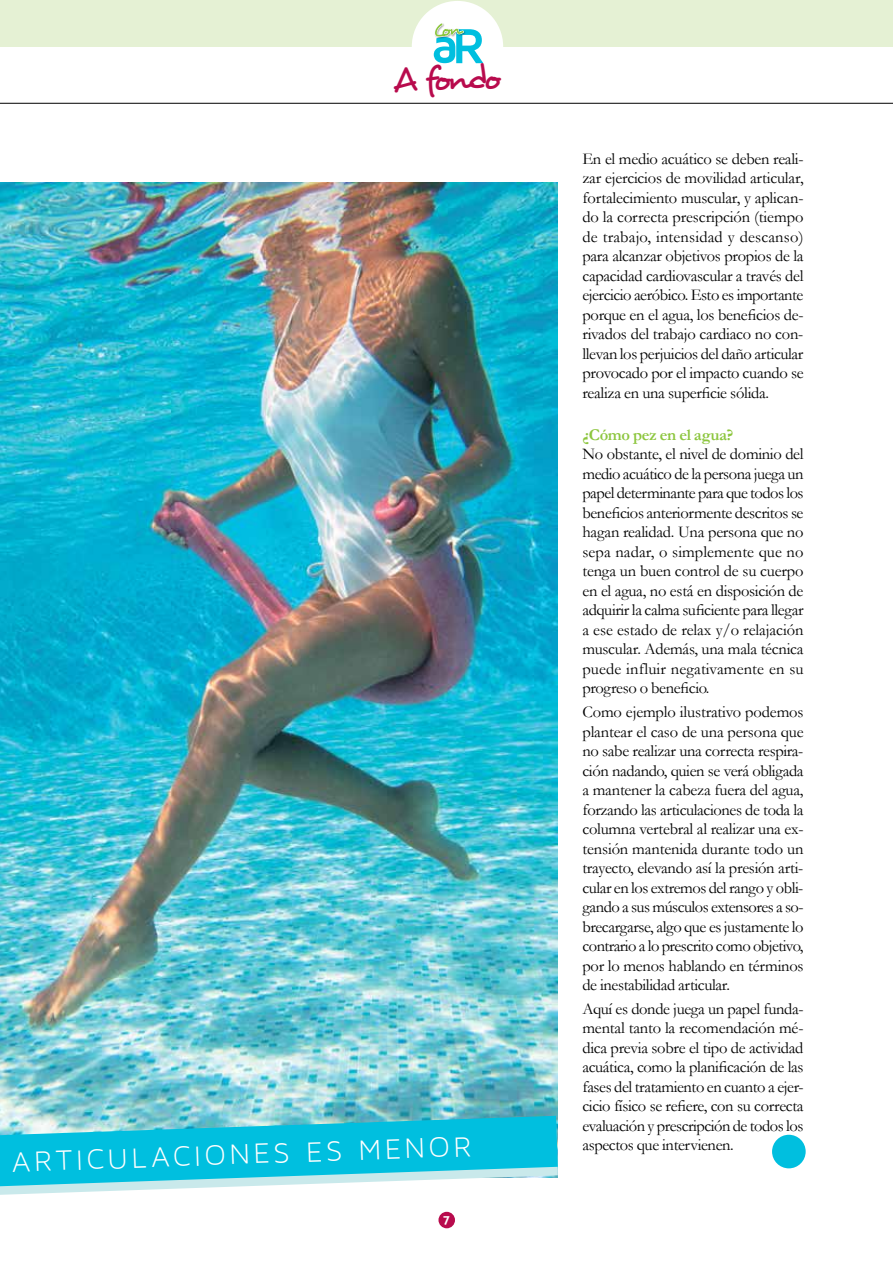
<style>
.page{position:relative;width:893px;height:1263px;background:#fff}
.page>*{position:absolute;margin:0;border:0;box-sizing:border-box;transform-origin:0 0}
.t1{font:33.75px "Desyrel";color:#b80b4d}
.t2{font:30px "Maven Pro Light 300";color:#fff}
.t3{font:16.5px/19.5px "Garamond";letter-spacing:-.02em;color:#000;text-align:justify}
.t4{font:700 16.5px "Garamond";letter-spacing:-.025em;color:#8dc63f}
.t5{font:700 12px "Aller";color:#fff}
</style>
<div class="page">
<div style="left:438px;top:1212px;width:17px;height:16px;background:#b80b4d;border-radius:50%"></div>
<img style="left:0;top:182px;width:557px;height:934px">
<svg style="left:0;top:1116px;width:558px;height:79px;background:#47cde3"></svg>
<div style="left:772px;top:1135px;width:34px;height:33px;background:#00bfdf;border-radius:50%"></div>
<div style="left:0;top:0;width:893px;height:47px;background:#e5f1d4"></div>
<hr style="left:0;top:103px;width:893px;height:1px;background:#000">
<div style="left:412px;top:1px;width:91px;height:91px;background:#fff;border-radius:50%"></div>
<svg style="left:434px;top:6px;width:49px;height:57px"></svg>
<h1 class="t1" style="left:393px;top:59px;width:110px;rotate:-2deg">A fondo</h1>
<h2 class="t2" style="left:11px;top:1146px;width:211px;rotate:-2deg">ar ticul acione</h2>
<h2 class="t2" style="left:273px;top:1136px;width:113px;rotate:-2deg">s es menor</h2>
<p class="t5" style="left:443px;top:1212px;width:9px">7</p>
<p class="t3" style="left:582px;top:149px;width:223px">En el medio acuático se deben reali&shy;zar ejercicios de movilidad articular, fortalecimiento muscular, y aplican&shy;do la correcta prescripción (tiempo de trabajo, intensidad y descanso) para alcanzar objetivos propios de la capacidad cardiovascular a través del ejercicio aeróbico. Esto es importante porque en el agua, los beneficios de&shy;rivados del trabajo cardiaco no con&shy;llevan los perjuicios del daño articular provocado por el impacto cuando se realiza en una superficie sólida.</p>
<p class="t4" style="left:582px;top:425px;width:153px">¿Cómo pez en el agua?</p>
<p class="t3" style="left:582px;top:444px;width:223px">No obstante, el nivel de dominio del medio acuático de la persona juega un papel determinante para que todos los beneficios anteriormente descritos se hagan realidad. Una persona que no sepa nadar, o simplemente que no tenga un buen control de su cuerpo en el agua, no está en disposición de adquirir la calma suficiente para llegar a ese estado de relax y/o relajación muscular. Además, una mala técnica puede influir negativamente en su progreso o beneficio.</p>
<p class="t3" style="left:582px;top:702px;width:223px">Como ejemplo ilustrativo podemos plantear el caso de una persona que no sabe realizar una correcta respira&shy;ción nadando, quien se verá obligada a mantener la cabeza fuera del agua, forzando las articulaciones de toda la columna vertebral al realizar una ex&shy;tensión mantenida durante todo un trayecto, elevando así la presión arti&shy;cular en los extremos del rango y obli&shy;gando a sus músculos extensores a so&shy;brecargarse, algo que es justamente lo contrario a lo prescrito como objetivo, por lo menos hablando en términos de inestabilidad articular.</p>
<p class="t3" style="left:582px;top:999px;width:223px">Aquí es donde juega un papel funda&shy;mental tanto la recomendación mé&shy;dica previa sobre el tipo de actividad acuática, como la planificación de las fases del tratamiento en cuanto a ejer&shy;cicio físico se refiere, con su correcta evaluación y prescripción de todos los aspectos que intervienen.</p>
</div>
